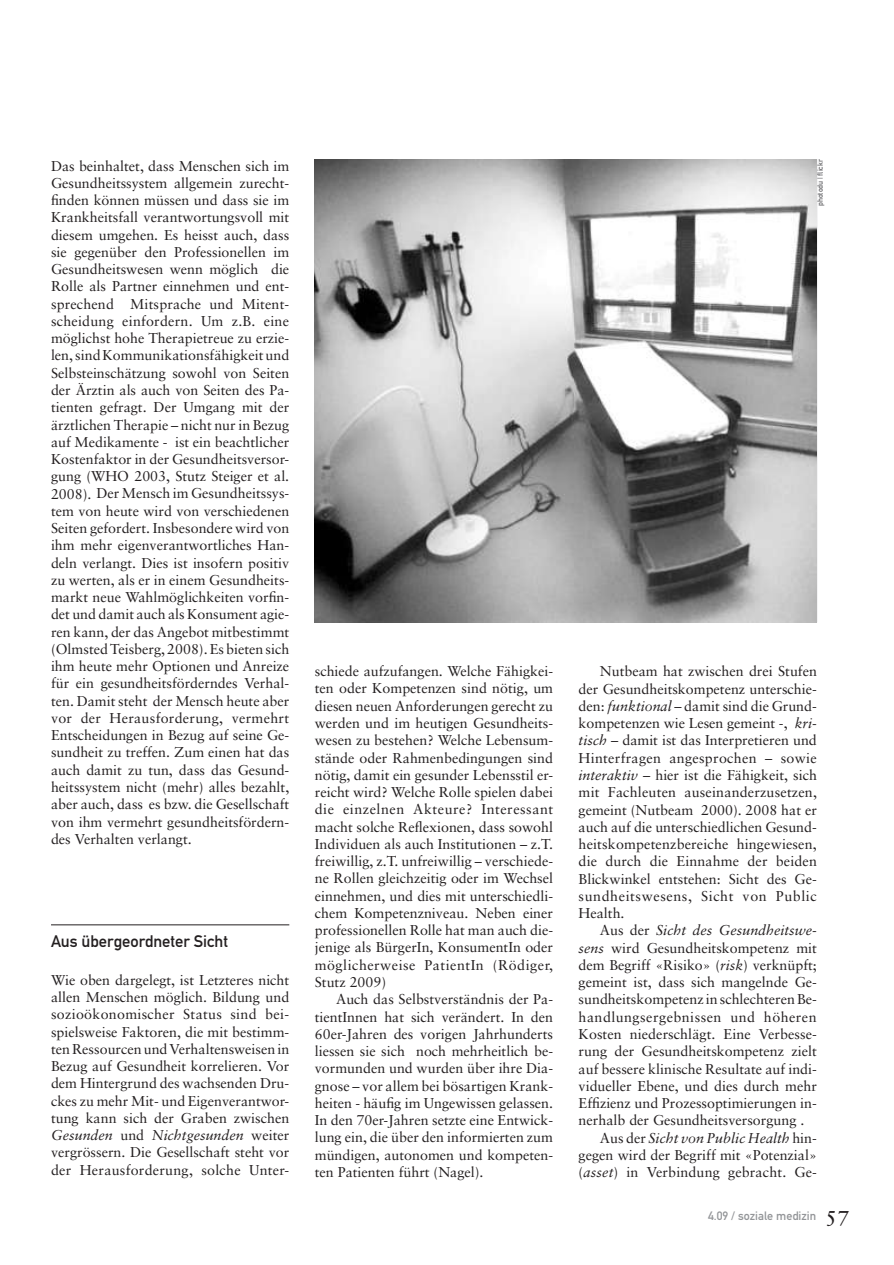
<style>
.page{position:relative;width:894px;height:1265px;background:#fff}
.page>*{position:absolute;margin:0;border:0;box-sizing:border-box;transform-origin:0 0}
.t1{font:16.5px "DIN Mittelschrift";color:#231f20}
.t2{font:14.25px/17.2px "Sabon";color:#231f20;text-align:justify}
.t3{font:italic 14.25px "Sabon";color:#231f20}
.t4{font:14.25px "Sabon";letter-spacing:.035em;color:#231f20}
.t5{font:12px "DIN Mittelschrift";color:#939598}
.t6{font:7.5px "DIN Mittelschrift";color:#636366}
.s1{font-style:italic}
.s2{font-style:normal}
.s3{font-family:"Sabon Roman Os F";font-size:22.5px;color:#231f20}
</style>
<div class="page">
<hr style="left:51px;top:924px;width:238px;height:1px;background:#231f20">
<img style="left:315px;top:159px;width:501px;height:463px">
<p class="t2" style="left:51px;top:157px;width:240px">Das beinhaltet, dass Menschen sich im Gesundheitssystem allgemein zurecht&shy;finden können müssen und dass sie im Krankheitsfall verantwortungsvoll mit diesem umgehen. Es heisst auch, dass sie gegenüber den Professionellen im Gesundheitswesen wenn möglich die Rolle als Partner einnehmen und ent&shy;sprechend Mitsprache und Mitent&shy;scheidung einfordern. Um z.B. eine möglichst hohe Therapietreue zu erzie&shy;len, sind Kommunikationsfähigkeit und Selbsteinschätzung sowohl von Seiten der Ärztin als auch von Seiten des Pa&shy;tienten gefragt. Der Umgang mit der ärztlichen Therapie – nicht nur in Bezug auf Medikamente - ist ein beachtlicher Kostenfaktor in der Gesundheitsversor&shy;gung (WHO 2003, Stutz Steiger et al.<br>2008). Der Mensch im Gesundheitssys&shy;tem von heute wird von verschiedenen Seiten gefordert. Insbesondere wird von ihm mehr eigenverantwortliches Han&shy;deln verlangt. Dies ist insofern positiv zu werten, als er in einem Gesundheits&shy;markt neue Wahlmöglichkeiten vorfin&shy;det und damit auch als Konsument agie&shy;ren kann, der das Angebot mitbestimmt (Olmsted Teisberg, 2008). Es bieten sich ihm heute mehr Optionen und Anreize für ein gesundheitsförderndes Verhal&shy;ten. Damit steht der Mensch heute aber vor der Herausforderung, vermehrt Entscheidungen in Bezug auf seine Ge&shy;sundheit zu treffen. Zum einen hat das auch damit zu tun, dass das Gesund&shy;heitssystem nicht (mehr) alles bezahlt, aber auch, dass es bzw. die Gesellschaft von ihm vermehrt gesundheitsfördern&shy;des Verhalten verlangt.</p>
<p class="t1" style="left:51px;top:930px;width:178px">Aus übergeordneter Sicht</p>
<p class="t2" style="left:51px;top:970px;width:240px">Wie oben dargelegt, ist Letzteres nicht allen Menschen möglich. Bildung und sozioökonomischer Status sind bei&shy;spielsweise Faktoren, die mit bestimm&shy;ten Ressourcen und Verhaltensweisen in Bezug auf Gesundheit korrelieren. Vor dem Hintergrund des wachsenden Dru&shy;ckes zu mehr Mit- und Eigenverantwor&shy;tung kann sich der Graben zwischen <span class="s1">Gesunden</span> und <span class="s1">Nichtgesunden</span> weiter vergrössern. Die Gesellschaft steht vor der Herausforderung, solche Unter-</p>
<p class="t6" style="left:815px;top:206px;width:48px;rotate:-90deg">photodu | flickr</p>
<p class="t2" style="left:315px;top:662px;width:240px">schiede aufzufangen. Welche Fähigkei&shy;ten oder Kompetenzen sind nötig, um diesen neuen Anforderungen gerecht zu werden und im heutigen Gesundheits&shy;wesen zu bestehen? Welche Lebensum&shy;stände oder Rahmenbedingungen sind nötig, damit ein gesunder Lebensstil er&shy;reicht wird? Welche Rolle spielen dabei die einzelnen Akteure? Interessant macht solche Reflexionen, dass sowohl Individuen als auch Institutionen – z.T. freiwillig, z.T. unfreiwillig – verschiede&shy;ne Rollen gleichzeitig oder im Wechsel einnehmen, und dies mit unterschiedli&shy;chem Kompetenzniveau. Neben einer professionellen Rolle hat man auch die&shy;jenige als BürgerIn, KonsumentIn oder möglicherweise PatientIn (Rödiger, Stutz 2009)</p>
<p class="t2" style="left:315px;top:990px;width:240px;text-indent:21px">Auch das Selbstverständnis der Pa&shy;tientInnen hat sich verändert. In den 60er-Jahren des vorigen Jahrhunderts liessen sie sich noch mehrheitlich be&shy;vormunden und wurden über ihre Dia&shy;gnose – vor allem bei bösartigen Krank&shy;heiten - häufig im Ungewissen gelassen.<br>In den 70er-Jahren setzte eine Entwick&shy;lung ein, die über den informierten zum mündigen, autonomen und kompeten&shy;ten Patienten führt (Nagel).</p>
<p class="t2" style="left:578px;top:662px;width:240px;text-indent:21px">Nutbeam hat zwischen drei Stufen der Gesundheitskompetenz unterschie&shy;den: <span class="s1">funktional</span> – damit sind die Grund&shy;kompetenzen wie Lesen gemeint -, <span class="s1">kri&shy;tisch</span> – damit ist das Interpretieren und Hinterfragen angesprochen – sowie <span class="s1">interaktiv</span> – hier ist die Fähigkeit, sich mit Fachleuten auseinanderzusetzen, gemeint (Nutbeam 2000). 2008 hat er auch auf die unterschiedlichen Gesund&shy;heitskompetenzbereiche hingewiesen, die durch die Einnahme der beiden Blickwinkel entstehen: Sicht des Ge&shy;sundheitswesens, Sicht von Public Health.</p>
<p class="t3" style="left:600px;top:922px;width:218px"><span class="s2">Aus der</span> Sicht des Gesundheitswe-</p>
<p class="t2" style="left:578px;top:938px;width:240px"><span class="s1">sens</span> wird Gesundheitskompetenz mit</p>
<p class="t2" style="left:578px;top:956px;width:240px">dem Begriff «Risiko» (<span class="s1">risk</span>) verknüpft;</p>
<p class="t2" style="left:578px;top:973px;width:240px">gemeint ist, dass sich mangelnde Ge-</p>
<p class="t2" style="left:578px;top:990px;width:240px">sundheitskompetenz in schlechteren Be-</p>
<p class="t4" style="left:578px;top:1008px;width:239px">handlungsergebnissen und höheren</p>
<p class="t2" style="left:578px;top:1025px;width:240px">Kosten niederschlägt. Eine Verbesse-</p>
<p class="t2" style="left:578px;top:1042px;width:240px">rung der Gesundheitskompetenz zielt</p>
<p class="t2" style="left:578px;top:1059px;width:240px">auf bessere klinische Resultate auf indi-</p>
<p class="t2" style="left:578px;top:1076px;width:240px">vidueller Ebene, und dies durch mehr</p>
<p class="t2" style="left:578px;top:1094px;width:240px">Effizienz und Prozessoptimierungen in-</p>
<p class="t2" style="left:578px;top:1111px;width:227px">nerhalb der Gesundheitsversorgung .</p>
<p class="t3" style="left:600px;top:1129px;width:218px"><span class="s2">Aus der</span> Sicht von Public Health <span class="s2">hin-</span></p>
<p class="t2" style="left:578px;top:1145px;width:240px">gegen wird der Begriff mit «Potenzial»</p>
<p class="t2" style="left:578px;top:1163px;width:240px">(<span class="s1">asset</span>) in Verbindung gebracht. Ge-</p>
<p class="t5" style="left:708px;top:1208px;width:143px">4.09 / soziale medizin <span class="s3">57</span></p>
</div>
